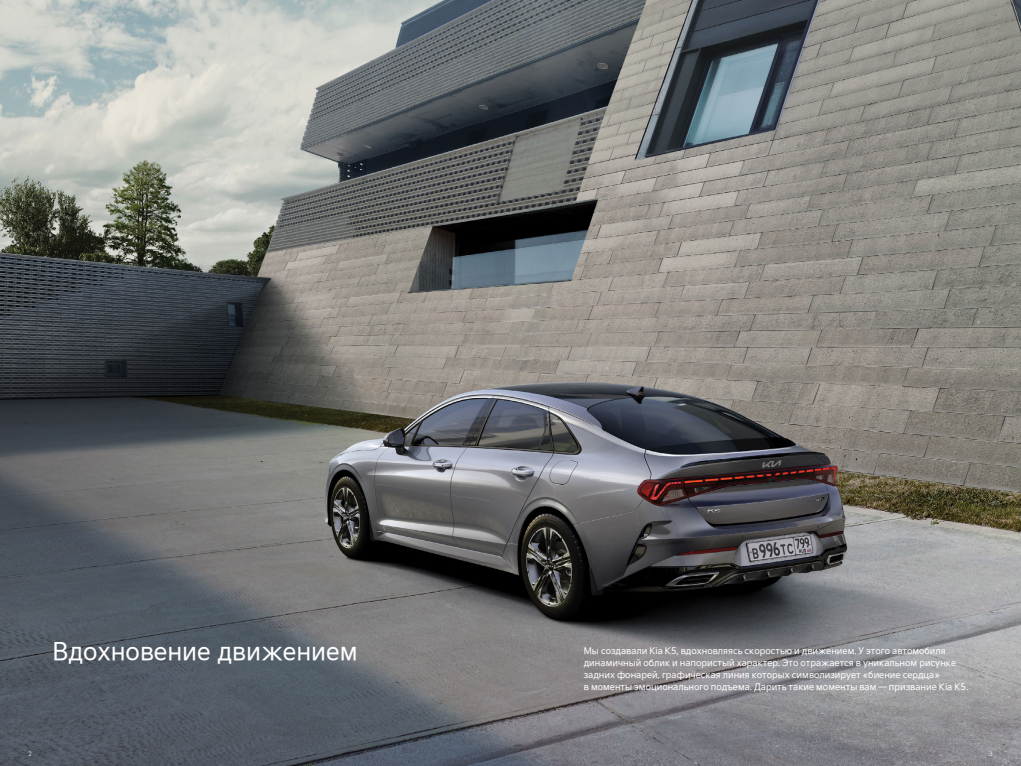
<style>
.page{position:relative;width:1021px;height:766px;background:#fff}
.page>*{position:absolute;margin:0;border:0;box-sizing:border-box;transform-origin:0 0}
.t1{font:24px "Kia Signature";color:#fff}
.t2{font:9px/12px "Kia Signature";color:#fff}
.t3{font:300 6px "Kia Signature";color:#fff}
</style>
<div class="page">
<img style="left:0;top:0;width:1020px;height:765px">
<h1 class="t1" style="left:53px;top:633px;width:307px">Вдохновение движением</h1>
<p class="t2" style="left:584px;top:644px;width:386px">Мы создавали Kia K5, вдохновляясь скоростью и движением. У этого автомобиля динамичный облик и напористый характер. Это отражается в уникальном рисунке задних фонарей, графическая линия которых символизирует «биение сердца»<br>в моменты эмоционального подъема. Дарить такие моменты вам — призвание Kia K5.</p>
<p class="t3" style="left:28px;top:748px;width:5px">2</p>
<p class="t3" style="left:989px;top:748px;width:5px">3</p>
</div>
